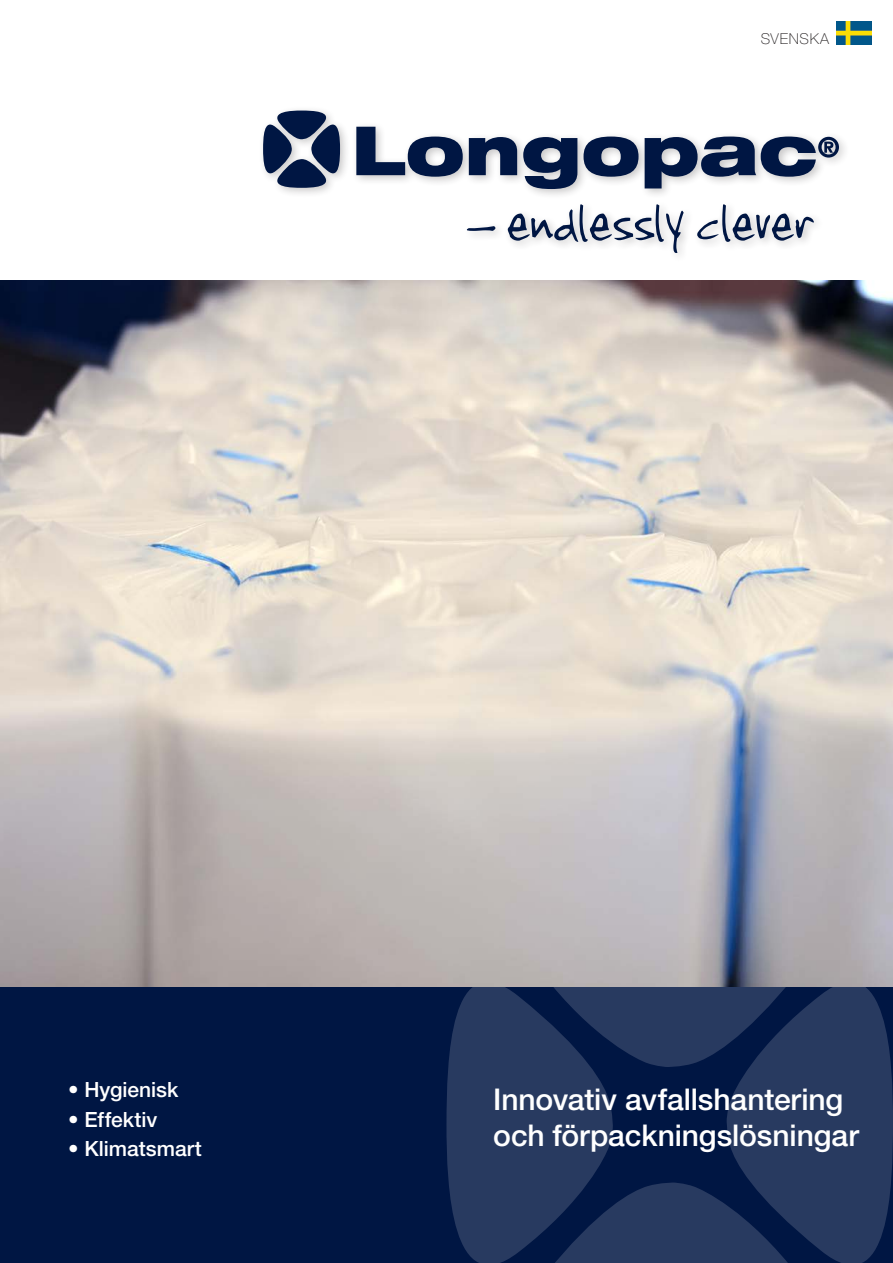
<style>
.page{position:relative;width:893px;height:1263px;background:#fff}
.page>*{position:absolute;margin:0;border:0;box-sizing:border-box;transform-origin:0 0}
.t1{font:500 30px "Helvetica Neue LT Std";letter-spacing:-.005em;color:#fff}
.t2{font:500 21px "Helvetica Neue LT Std";color:#fff}
.RUBRIKER{font:100 15px "Helvetica Neue LT Std";letter-spacing:.045em;color:#231f20}
</style>
<div class="page">
<div style="left:0;top:986px;width:893px;height:277px;background:#001643"></div>
<svg style="left:446px;top:986px;width:167px;height:277px;background:#23365c"></svg>
<svg style="left:726px;top:986px;width:167px;height:277px;background:#24365d"></svg>
<svg style="left:488px;top:1182px;width:363px;height:81px"></svg>
<svg style="left:490px;top:986px;width:363px;height:81px;fill:#283a60"></svg>
<svg style="left:467px;top:204px;width:347px;height:49px"></svg>
<svg style="left:356px;top:127px;width:107px;height:50px"></svg>
<svg style="left:469px;top:137px;width:48px;height:38px;background:#38486b"></svg>
<svg style="left:523px;top:137px;width:54px;height:52px;background:#3e4e6f"></svg>
<svg style="left:583px;top:137px;width:55px;height:40px;background:#455474"></svg>
<svg style="left:645px;top:137px;width:194px;height:51px"></svg>
<svg style="left:263px;top:111px;width:77px;height:77px"></svg>
<img style="left:0;top:281px;width:893px;height:705px">
<img style="left:837px;top:21px;width:35px;height:23px">
<p class="RUBRIKER" style="left:761px;top:30px;width:70px">SVENSKA</p>
<p class="t2" style="left:68px;top:1077px;width:112px">• Hygienisk</p>
<p class="t2" style="left:68px;top:1107px;width:91px">• Effektiv</p>
<p class="t2" style="left:68px;top:1136px;width:135px">• Klimatsmart</p>
<p class="t1" style="left:493px;top:1081px;width:352px">Innovativ avfallshantering</p>
<p class="t1" style="left:493px;top:1117px;width:367px">och förpackningslösningar</p>
</div>
